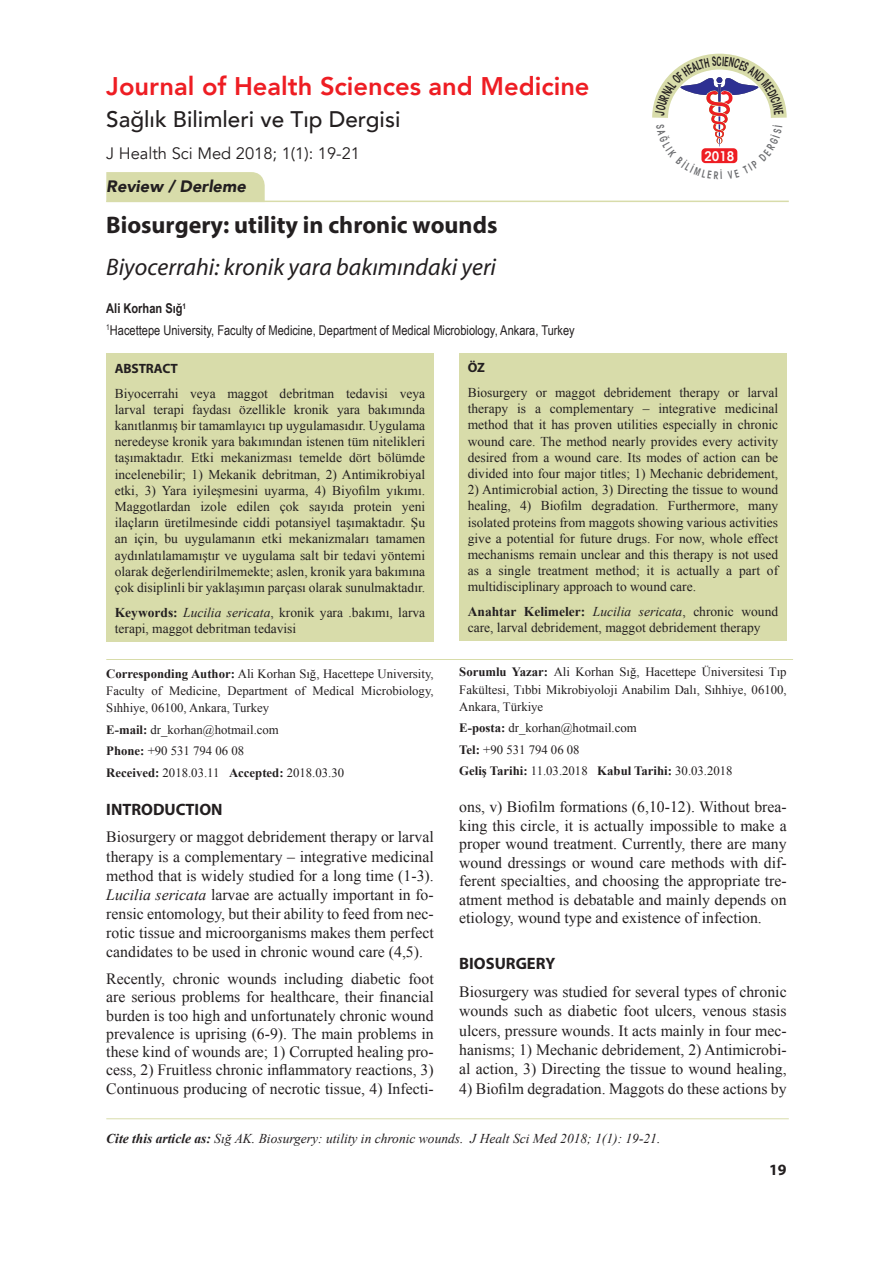
<style>
.page{position:relative;width:893px;height:1263px;background:#fff}
.page>*{position:absolute;margin:0;border:0;box-sizing:border-box;transform-origin:0 0}
.t1{font:800 25.5px "Avenir";color:#ee1d23}
.t2{font:italic 24px "Branding Sans";color:#231f20}
.t3{font:700 24px "Branding Sans";color:#231f20}
.t4{font:500 22.5px "Avenir";color:#231f20}
.t5{font:16.5px "Avenir";color:#231f20}
.t6{font:700 16.5px "Branding Sans";color:#231f20}
.t7{font:italic 900 16.5px "Avenir";color:#231f20}
.t8{font:15.75px/19.2px "Times New Roman";color:#231f20;text-align:justify}
.t9{font:700 15.75px "Branding Sans";color:#231f20}
.t10{font:13.5px/16.2px "Times New Roman";color:#231f20;text-align:justify}
.t11{font:13.5px/21.5px "Arial Narrow";color:#231f20}
.t12{font:italic 13.5px "Times New Roman";color:#231f20}
.t13{font:700 13.5px "Branding Sans";letter-spacing:-.01em;color:#231f20}
.t14{font:13.5px "Avant Garde Cond Demi Tr";color:#fff}
.t15{font:12.9px "Avant Garde Cond Demi Tr";color:#231f20;scale:.67 1}
.t16{font:12.75px/17.2px "Times New Roman";color:#231f20;text-align:justify}
.s1{font-weight:700}
.s2{font-style:italic}
</style>
<div class="page">
<div style="left:459px;top:353px;width:328px;height:288px;background:#d8dcaa"></div>
<div style="left:106px;top:353px;width:328px;height:288px;background:#d8dcaa"></div>
<hr style="left:106px;top:659px;width:687px;height:1px;background:#d8dcaa">
<hr style="left:106px;top:1118px;width:683px;height:1px;background:#d8dcaa">
<hr style="left:106px;top:201px;width:683px;height:1px;background:#d8dcaa">
<div style="left:106px;top:172px;width:159px;height:29px;background:#d8dcaa"></div>
<svg style="left:652px;top:53px;width:135px;height:111px"></svg>
<h1 class="t1" style="left:106px;top:66px;width:485px">Journal of Health Sciences and Medicine</h1>
<h3 class="t4" style="left:106px;top:99px;width:296px">Sağlık Bilimleri ve Tıp Dergisi</h3>
<p class="t5" style="left:106px;top:143px;width:255px">J Health Sci Med 2018; 1(1): 19-21</p>
<p class="t7" style="left:106px;top:173px;width:141px">Review / Derleme</p>
<p class="t15" style="left:716px;top:53px;width:10px">C</p>
<p class="t14" style="left:704px;top:148px;width:31px">2018</p>
<h2 class="t3" style="left:106px;top:212px;width:393px">Biosurgery: utility in chronic wounds</h2>
<h2 class="t2" style="left:106px;top:255px;width:391px">Biyocerrahi: kronik yara bakımındaki yeri</h2>
<p class="t11" style="left:106px;top:297px;width:470px"><span class="s1">Ali Korhan Sığ</span><sup>1<br></sup><sup>1</sup>Hacettepe University, Faculty of Medicine, Department of Medical Microbiology, Ankara, Turkey</p>
<p class="t13" style="left:468px;top:360px;width:19px">ÖZ</p>
<p class="t10" style="left:468px;top:384px;width:312px">Biosurgery or maggot debridement therapy or larval therapy is a complementary – integrative medicinal method that it has proven utilities especially in chronic wound care. The method nearly provides every activity desired from a wound care. Its modes of action can be divided into four major titles; 1) Mechanic debridement,</p>
<p class="t10" style="left:468px;top:481px;width:312px">2) Antimicrobial action, 3) Directing the tissue to wound healing, 4) Biofilm degradation. Furthermore, many isolated proteins from maggots showing various activities give a potential for future drugs. For now, whole effect mechanisms remain unclear and this therapy is not used as a single treatment method; it is actually a part of multidisciplinary approach to wound care.</p>
<p class="t10" style="left:468px;top:603px;width:312px"><span class="s1">Anahtar Kelimeler:</span> <span class="s2">Lucilia sericata</span>, chronic wound care, larval debridement, maggot debridement therapy</p>
<p class="t13" style="left:115px;top:361px;width:65px">ABSTRACT</p>
<p class="t10" style="left:115px;top:385px;width:312px">Biyocerrahi veya maggot debritman tedavisi veya larval terapi faydası özellikle kronik yara bakımında kanıtlanmış bir tamamlayıcı tıp uygulamasıdır. Uygulama neredeyse kronik yara bakımından istenen tüm nitelikleri taşımaktadır. Etki mekanizması temelde dört bölümde incelenebilir; 1) Mekanik debritman, 2) Antimikrobiyal etki, 3) Yara iyileşmesini uyarma, 4) Biyofilm yıkımı.<br>Maggotlardan izole edilen çok sayıda protein yeni ilaçların üretilmesinde ciddi potansiyel taşımaktadır. Şu an için, bu uygulamanın etki mekanizmaları tamamen aydınlatılamamıştır ve uygulama salt bir tedavi yöntemi olarak değerlendirilmemekte; aslen, kronik yara bakımına çok disiplinli bir yaklaşımın parçası olarak sunulmaktadır.</p>
<p class="t10" style="left:115px;top:604px;width:312px"><span class="s1">Keywords:</span> <span class="s2">Lucilia sericata</span>, kronik yara .bakımı, larva terapi, maggot debritman tedavisi</p>
<p class="t16" style="left:106px;top:665px;width:329px"><span class="s1">Corresponding Author:</span> Ali Korhan Sığ, Hacettepe University, Faculty of Medicine, Department of Medical Microbiology, Sıhhiye, 06100, Ankara, Turkey</p>
<p class="t16" style="left:106px;top:719px;width:239px;line-height:21.5px;text-align:left"><span class="s1">E-mail:</span> dr_korhan@hotmail.com<br><span class="s1">Phone:</span> +90 531 794 06 08<br><span class="s1">Received:</span> 2018.03.11 <span class="s1">Accepted:</span> 2018.03.30</p>
<p class="t6" style="left:106px;top:800px;width:118px">INTRODUCTION</p>
<p class="t8" style="left:106px;top:827px;width:329px">Biosurgery or maggot debridement therapy or larval therapy is a complementary – integrative medicinal method that is widely studied for a long time (1-3).<br><span class="s2">Lucilia sericata</span> larvae are actually important in fo&shy;rensic entomology, but their ability to feed from nec&shy;rotic tissue and microorganisms makes them perfect candidates to be used in chronic wound care (4,5).</p>
<p class="t8" style="left:106px;top:969px;width:329px;line-height:18.3px">Recently, chronic wounds including diabetic foot are serious problems for healthcare, their financial burden is too high and unfortunately chronic wound prevalence is uprising (6-9). The main problems in these kind of wounds are; 1) Corrupted healing pro&shy;cess, 2) Fruitless chronic inflammatory reactions, 3)<br>Continuous producing of necrotic tissue, 4) Infecti-</p>
<p class="t16" style="left:459px;top:663px;width:329px"><span class="s1">Sorumlu Yazar:</span> Ali Korhan Sığ, Hacettepe Üniversitesi Tıp Fakültesi, Tıbbi Mikrobiyoloji Anabilim Dalı, Sıhhiye, 06100, Ankara, Türkiye</p>
<p class="t16" style="left:459px;top:717px;width:275px;line-height:21.5px;text-align:left"><span class="s1">E-posta:</span> dr_korhan@hotmail.com<br><span class="s1">Tel:</span> +90 531 794 06 08<br><span class="s1">Geliş Tarihi:</span> 11.03.2018 <span class="s1">Kabul Tarihi:</span> 30.03.2018</p>
<p class="t8" style="left:459px;top:798px;width:329px;line-height:18.5px">ons, v) Biofilm formations (6,10-12). Without brea&shy;king this circle, it is actually impossible to make a proper wound treatment. Currently, there are many wound dressings or wound care methods with dif&shy;ferent specialties, and choosing the appropriate tre&shy;atment method is debatable and mainly depends on etiology, wound type and existence of infection.</p>
<p class="t6" style="left:459px;top:955px;width:98px">BIOSURGERY</p>
<p class="t8" style="left:459px;top:982px;width:329px">Biosurgery was studied for several types of chronic wounds such as diabetic foot ulcers, venous stasis ulcers, pressure wounds. It acts mainly in four mec&shy;hanisms; 1) Mechanic debridement, 2) Antimicrobi&shy;al action, 3) Directing the tissue to wound healing,</p>
<p class="t8" style="left:459px;top:1078px;width:329px">4) Biofilm degradation. Maggots do these actions by</p>
<p class="t12" style="left:106px;top:1129px;width:556px"><span class="s1">Cite this article as:</span> Sığ AK. Biosurgery: utility in chronic wounds. J Healt Sci Med 2018; 1(1): 19-21.</p>
<p class="t9" style="left:769px;top:1162px;width:19px">19</p>
</div>
